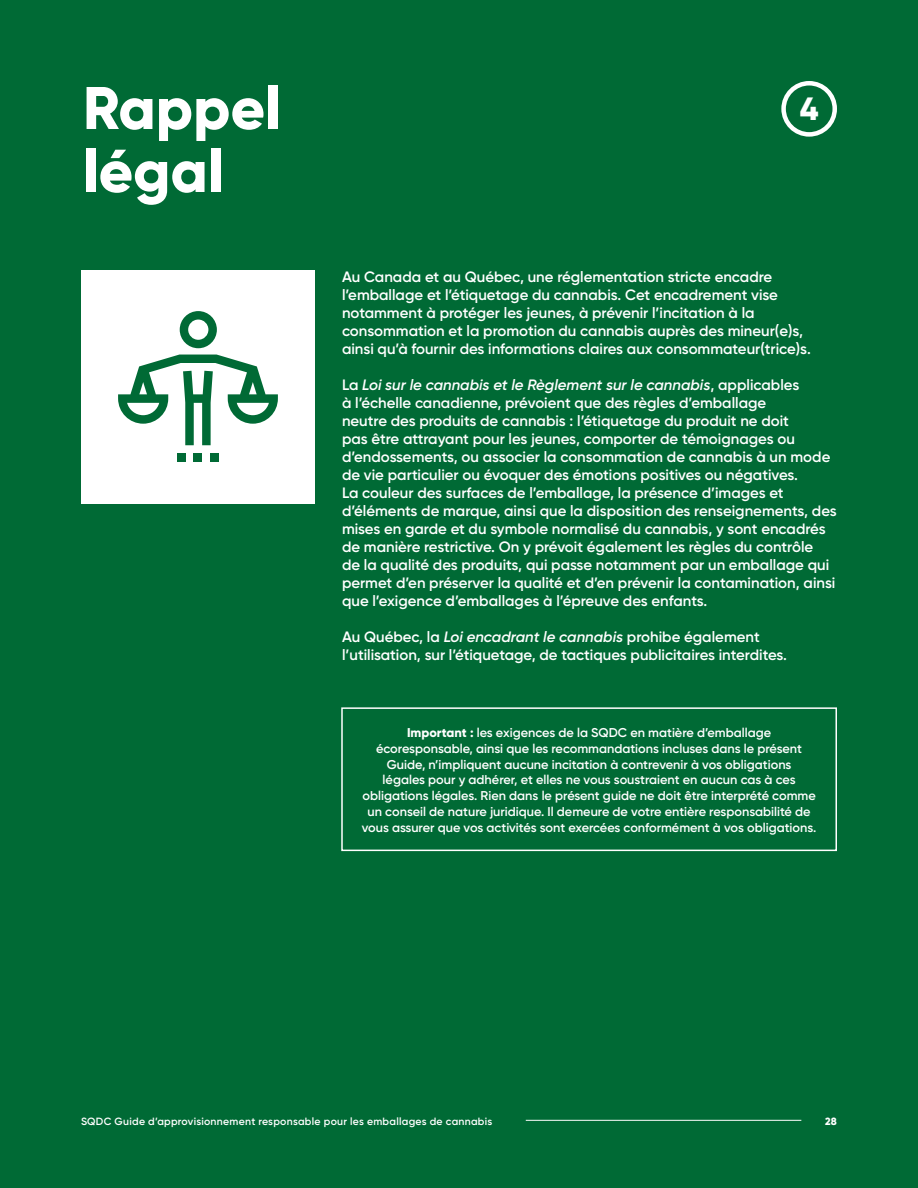
<style>
.page{position:relative;width:918px;height:1188px;background:#006a35}
.page>*{position:absolute;margin:0;border:0;box-sizing:border-box;transform-origin:0 0}
.Titre_Section_2{font:800 60px/63px "Gilroy";color:#fff}
.Highlight2{font:800 32.25px "Gilroy";color:#fff}
.Texte{font:600 15px/18px "Gilroy";color:#fff}
.T3{font:600 12.75px/15.8px "Gilroy";color:#fff;text-align:center}
.t1{font:600 10.5px "Gilroy";letter-spacing:.025em;color:#fff}
.t2{font:800 10.5px "Gilroy";color:#fff}
.s1{font-style:italic}
.s2{font-weight:800}
</style>
<div class="page">
<div style="left:781px;top:81px;width:56px;height:56px;border:4px solid #fff;border-radius:50%"></div>
<div style="left:341px;top:707px;width:496px;height:144px;border:2px solid #fff"></div>
<div style="left:81px;top:270px;width:234px;height:234px;background:#fff"></div>
<div style="left:177px;top:454px;width:8px;height:8px;background:#006a35"></div>
<div style="left:211px;top:454px;width:8px;height:8px;background:#006a35"></div>
<div style="left:194px;top:454px;width:8px;height:8px;background:#006a35"></div>
<svg style="left:180px;top:311px;width:37px;height:37px"></svg>
<svg style="left:118px;top:355px;width:160px;height:90px"></svg>
<hr style="left:526px;top:1120px;width:275px;height:1px;background:#fff">
<p class="Titre_Section_2" style="left:83px;top:76px;width:199px">Rappel légal</p>
<p class="Highlight2" style="left:800px;top:88px;width:20px">4</p>
<p class="Texte" style="left:342px;top:267px;width:470px">Au Canada et au Québec, une réglementation stricte encadre l’emballage et l’étiquetage du cannabis. Cet encadrement vise notamment à protéger les jeunes, à prévenir l’incitation à la consommation et la promotion du cannabis auprès des mineur(e)s, ainsi qu’à fournir des informations claires aux consommateur(trice)s.</p>
<p class="Texte" style="left:342px;top:375px;width:496px">La <span class="s1">Loi sur le cannabis et le Règlement sur le cannabis</span>, applicables<br>à l’échelle canadienne, prévoient que des règles d’emballage<br>neutre des produits de cannabis : l’étiquetage du produit ne doit<br>pas être attrayant pour les jeunes, comporter de témoignages ou d’endossements, ou associer la consommation de cannabis à un mode de vie particulier ou évoquer des émotions positives ou négatives.<br>La couleur des surfaces de l’emballage, la présence d’images et d’éléments de marque, ainsi que la disposition des renseignements, des mises en garde et du symbole normalisé du cannabis, y sont encadrés de manière restrictive. On y prévoit également les règles du contrôle<br>de la qualité des produits, qui passe notamment par un emballage qui permet d’en préserver la qualité et d’en prévenir la contamination, ainsi que l’exigence d’emballages à l’épreuve des enfants.</p>
<p class="Texte" style="left:342px;top:627px;width:447px">Au Québec, la <span class="s1">Loi encadrant le cannabis</span> prohibe également l’utilisation, sur l’étiquetage, de tactiques publicitaires interdites.</p>
<p class="T3" style="left:362px;top:725px;width:456px"><span class="s2">Important :</span> les exigences de la SQDC en matière d’emballage écoresponsable, ainsi que les recommandations incluses dans le présent Guide, n’impliquent aucune incitation à contrevenir à vos obligations<br>légales pour y adhérer, et elles ne vous soustraient en aucun cas à ces obligations légales. Rien dans le présent guide ne doit être interprété comme un conseil de nature juridique. Il demeure de votre entière responsabilité de vous assurer que vos activités sont exercées conformément à vos obligations.</p>
<p class="t1" style="left:81px;top:1115px;width:413px">SQDC Guide d’approvisionnement responsable pour les emballages de cannabis</p>
<p class="t2" style="left:825px;top:1114px;width:13px">28</p>
</div>
